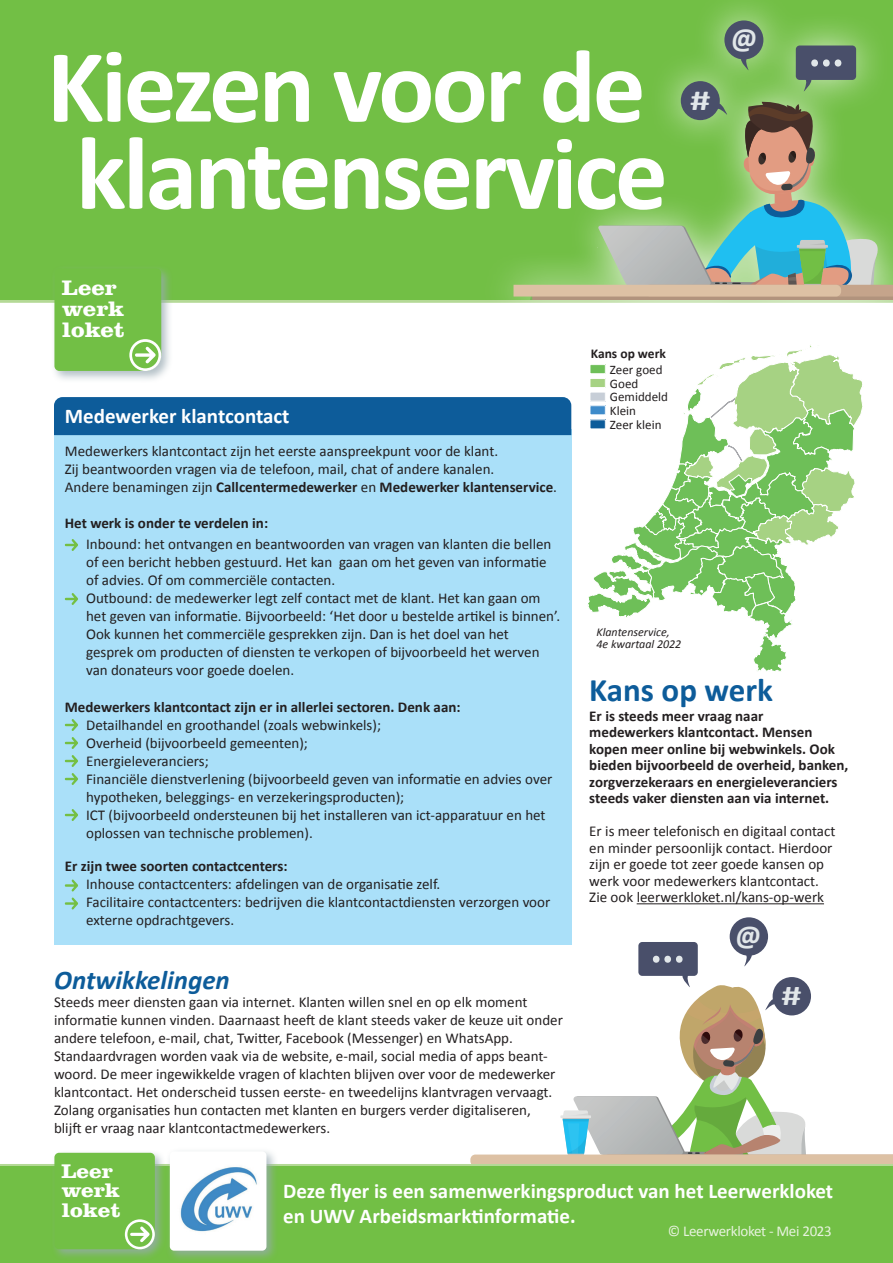
<style>
.page{position:relative;width:893px;height:1263px;background:#fff}
.page>*{position:absolute;margin:0;border:0;box-sizing:border-box;transform-origin:0 0}
.t1{font:700 105px/87px "Calibri";letter-spacing:-.03em;color:#fff}
.t2{font:700 33px "Calibri";color:#0d5c9a}
.t3{font:700 29.25px "Calibri";color:#e1e6e9}
.t4{font:700 29.25px "Calibri";color:#e1e6e9;scale:1.4 1}
.t5{font:700 28.8px "Calibri";color:#e1e6e9}
.t6{font:700 28.8px "Calibri";color:#e1e6e9;scale:1.4 1}
.t7{font:italic 700 27px "Calibri";color:#0d5c9a}
.t8{font:700 21.75px/20.9px "Clarendon LT Std";color:#fff;scale:1.11 1}
.t9{font:700 21px/25.2px "Calibri";color:#fff}
.t10{font:700 20.55px/19.6px "Clarendon LT Std";color:#fff;scale:1.11 1}
.t11{font:15px/18px "Calibri";color:#231f20}
.t12{font:700 15px/16.5px "Calibri";color:#231f20}
.t13{font:15px "Calibri";letter-spacing:-.02em;color:#e7f2de}
.t14{font:700 13.5px "Calibri";color:#231f20}
.t15{font:13.05px/13.6px "Calibri";color:#231f20}
.t16{font:italic 12px/12px "Calibri";color:#231f20}
.s1{font-weight:700}
</style>
<div class="page">
<hr style="left:0;top:300px;width:893px;height:3px;background:#b4d996">
<hr style="left:0;top:1164px;width:893px;height:3px;background:#b4d996">
<div style="left:0;top:0;width:893px;height:300px;background:#72bf45"></div>
<div style="left:0;top:1167px;width:893px;height:96px;background:#72bf45"></div>
<hr style="left:637px;top:903px;width:187px;height:1px;background:#231f20">
<div style="left:54px;top:429px;width:517px;height:515px;background:#aae0f9"></div>
<div style="left:54px;top:397px;width:517px;height:38px;background:#0d5c9a"></div>
<svg style="left:65px;top:539px;width:13px;height:12px"></svg>
<svg style="left:65px;top:593px;width:13px;height:12px"></svg>
<svg style="left:65px;top:719px;width:13px;height:12px"></svg>
<svg style="left:65px;top:737px;width:13px;height:12px"></svg>
<svg style="left:65px;top:755px;width:13px;height:12px"></svg>
<svg style="left:65px;top:773px;width:13px;height:12px"></svg>
<svg style="left:65px;top:809px;width:13px;height:12px"></svg>
<svg style="left:65px;top:879px;width:13px;height:31px"></svg>
<div style="left:480px;top:0;width:413px;height:336px;background:#fff;opacity:.75"></div>
<div style="left:796px;top:46px;width:60px;height:34px;background:#494f6a;border-radius:4px"></div>
<div style="left:811px;top:59px;width:7px;height:8px;background:#e1e6e9;border-radius:50%"></div>
<div style="left:823px;top:59px;width:7px;height:8px;background:#e1e6e9;border-radius:50%"></div>
<div style="left:835px;top:59px;width:6px;height:8px;background:#e1e6e9;border-radius:50%"></div>
<div style="left:724px;top:20px;width:39px;height:39px;background:#494f6a;border-radius:50%"></div>
<div style="left:681px;top:81px;width:39px;height:39px;background:#494f6a;border-radius:50%"></div>
<svg style="left:740px;top:58px;width:9px;height:13px"></svg>
<svg style="left:803px;top:80px;width:10px;height:12px"></svg>
<svg style="left:513px;top:99px;width:380px;height:201px"></svg>
<svg style="left:588px;top:345px;width:275px;height:327px"></svg>
<div style="left:591px;top:348px;width:143px;height:14px;background:#fff"></div>
<div style="left:596px;top:627px;width:153px;height:48px;background:#fff"></div>
<div style="left:638px;top:942px;width:60px;height:34px;background:#494f6a;border-radius:4px"></div>
<div style="left:676px;top:956px;width:7px;height:7px;background:#e1e6e9;border-radius:50%"></div>
<div style="left:664px;top:956px;width:7px;height:7px;background:#e1e6e9;border-radius:50%"></div>
<div style="left:653px;top:956px;width:6px;height:7px;background:#e1e6e9;border-radius:50%"></div>
<div style="left:730px;top:917px;width:38px;height:39px;background:#494f6a;border-radius:50%"></div>
<svg style="left:744px;top:955px;width:9px;height:12px"></svg>
<svg style="left:470px;top:974px;width:423px;height:190px"></svg>
<div style="left:165px;top:1147px;width:113px;height:116px;background:#99aab3;opacity:.75"></div>
<div style="left:170px;top:1151px;width:96px;height:100px;background:#fff;border-radius:4px"></div>
<img style="left:180px;top:1167px;width:77px;height:65px">
<div style="left:51px;top:1149px;width:115px;height:112px;background:#99aab3;opacity:.75"></div>
<svg style="left:54px;top:1153px;width:101px;height:96px"></svg>
<div style="left:51px;top:265px;width:123px;height:118px;background:#99aab3;opacity:.75"></div>
<div style="left:54px;top:268px;width:107px;height:103px;background:#72bf45"></div>
<h1 class="t1" style="left:47px;top:40px;width:622px">Kiezen voor de klantenservice</h1>
<h3 class="t4" style="left:690px;top:79px;width:16px">#</h3>
<h3 class="t3" style="left:731px;top:18px;width:28px">@</h3>
<h3 class="t8" style="left:62px;top:277px;width:58px">Leer werk loket</h3>
<p class="t14" style="left:591px;top:344px;width:77px">Kans op werk</p>
<h3 class="t9" style="left:65px;top:403px;width:226px">Medewerker klantcontact</h3>
<p class="t11" style="left:65px;top:442px;width:494px">Medewerkers klantcontact zijn het eerste aanspreekpunt voor de klant.<br>Zij beantwoorden vragen via de telefoon, mail, chat of andere kanalen.<br>Andere benamingen zijn <span class="s1">Callcentermedewerker</span> en <span class="s1">Medewerker klantenservice</span>.</p>
<p class="t12" style="left:65px;top:515px;width:205px">Het werk is onder te verdelen in:</p>
<p class="t11" style="left:86px;top:535px;width:476px">Inbound: het ontvangen en beantwoorden van vragen van klanten die bellen of een bericht hebben gestuurd. Het kan gaan om het geven van informatie of advies. Of om commerciële contacten.<br>Outbound: de medewerker legt zelf contact met de klant. Het kan gaan om het geven van informatie. Bijvoorbeeld: ‘Het door u bestelde artikel is binnen’.<br>Ook kunnen het commerciële gesprekken zijn. Dan is het doel van het<br>gesprek om producten of diensten te verkopen of bijvoorbeeld het werven van donateurs voor goede doelen.</p>
<p class="t12" style="left:65px;top:698px;width:397px">Medewerkers klantcontact zijn er in allerlei sectoren. Denk aan:</p>
<p class="t11" style="left:86px;top:715px;width:468px">Detailhandel en groothandel (zoals webwinkels);<br>Overheid (bijvoorbeeld gemeenten);<br>Energieleveranciers;<br>Financiële dienstverlening (bijvoorbeeld geven van informatie en advies over hypotheken, beleggings- en verzekeringsproducten);<br>ICT (bijvoorbeeld ondersteunen bij het installeren van ict-apparatuur en het oplossen van technische problemen).</p>
<p class="t12" style="left:65px;top:857px;width:224px">Er zijn twee soorten contactcenters:</p>
<p class="t11" style="left:86px;top:874px;width:466px">Inhouse contactcenters: afdelingen van de organisatie zelf.<br>Facilitaire contactcenters: bedrijven die klantcontactdiensten verzorgen voor externe opdrachtgevers.</p>
<h3 class="t7" style="left:54px;top:963px;width:177px">Ontwikkelingen</h3>
<p class="t11" style="left:54px;top:992px;width:510px">Steeds meer diensten gaan via internet. Klanten willen snel en op elk moment informatie kunnen vinden. Daarnaast heeft de klant steeds vaker de keuze uit onder andere telefoon, e-mail, chat, Twitter, Facebook (Messenger) en WhatsApp.<br>Standaardvragen worden vaak via de website, e-mail, social media of apps beant&shy;woord. De meer ingewikkelde vragen of klachten blijven over voor de medewerker klantcontact. Het onderscheid tussen eerste- en tweedelijns klantvragen vervaagt.<br>Zolang organisaties hun contacten met klanten en burgers verder digitaliseren,<br>blijft er vraag naar klantcontactmedewerkers.</p>
<p class="t15" style="left:610px;top:362px;width:60px">Zeer goed<br>Goed<br>Gemiddeld<br>Klein<br>Zeer klein</p>
<p class="t16" style="left:596px;top:625px;width:86px">Klantenservice,<br>4e kwartaal 2022</p>
<h2 class="t2" style="left:589px;top:667px;width:185px">Kans op werk</h2>
<p class="t12" style="left:589px;top:707px;width:261px">Er is steeds meer vraag naar medewerkers klantcontact. Mensen kopen meer online bij webwinkels. Ook bieden bijvoorbeeld de overheid, banken, zorgverzekeraars en energieleveranciers steeds vaker diensten aan via internet.</p>
<p class="t11" style="left:589px;top:822px;width:248px;line-height:16.5px">Er is meer telefonisch en digitaal contact en minder persoonlijk contact. Hierdoor zijn er goede tot zeer goede kansen op werk voor medewerkers klantcontact.<br>Zie ook leerwerkloket.nl/kans-op-werk</p>
<h3 class="t5" style="left:736px;top:915px;width:27px">@</h3>
<h3 class="t6" style="left:782px;top:975px;width:16px">#</h3>
<h3 class="t10" style="left:61px;top:1161px;width:55px">Leer werk loket</h3>
<h3 class="t9" style="left:283px;top:1177px;width:552px">Deze flyer is een samenwerkingsproduct van het Leerwerkloket en UWV Arbeidsmarktinformatie.</h3>
<p class="t13" style="left:668px;top:1222px;width:166px">© Leerwerkloket - Mei 2023</p>
</div>
